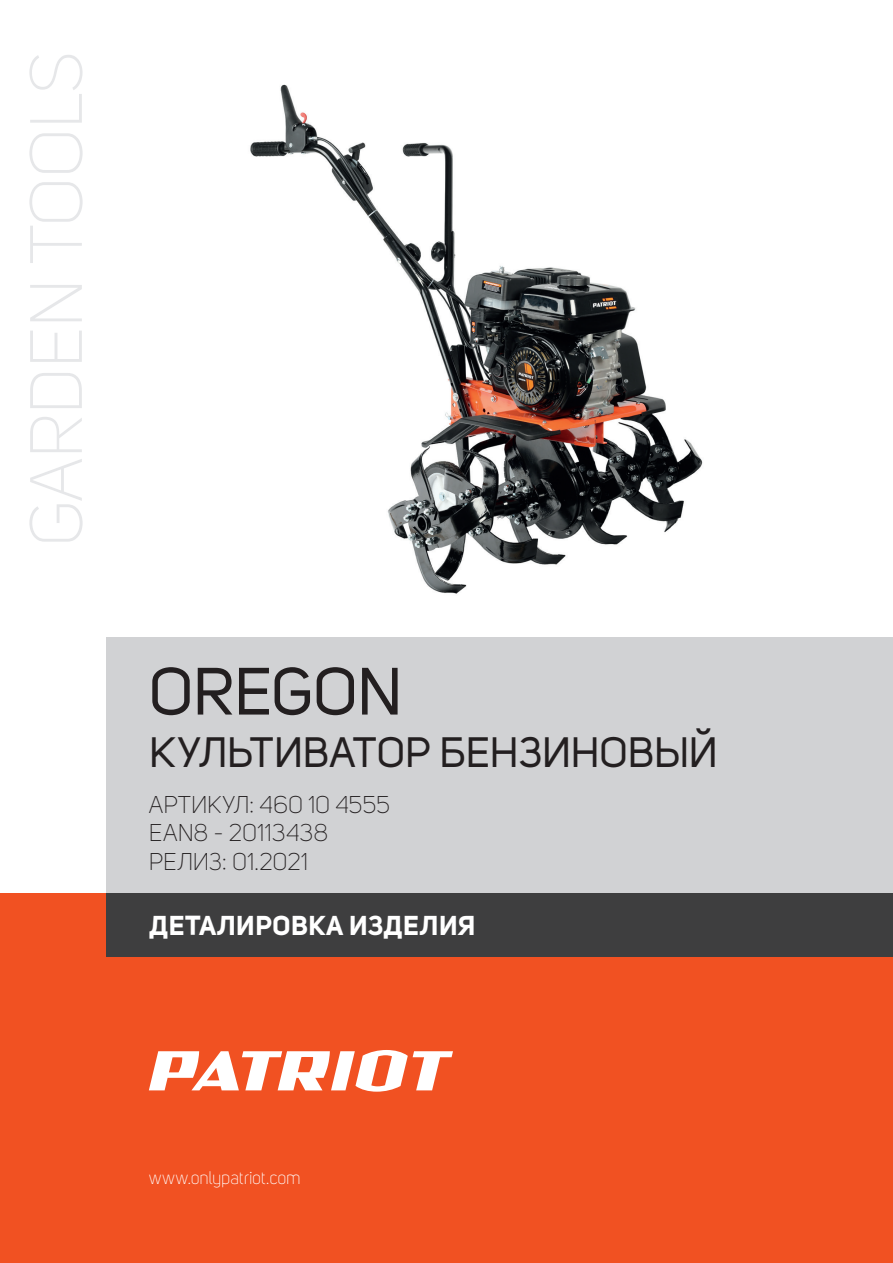
<style>
.page{position:relative;width:893px;height:1263px;background:#fff}
.page>*{position:absolute;margin:0;border:0;box-sizing:border-box;transform-origin:0 0}
.t1{font:300 73.05px "Uni Sans";letter-spacing:-.01em;color:#e6e7e9}
.t2{font:66px "Uni Sans";letter-spacing:-.005em;color:#231f20}
.t3{font:42px "Uni Sans";letter-spacing:-.005em;color:#231f20}
.t4{font:700 27px "Uni Sans";letter-spacing:.02em;color:#fff}
.t5{font:300 24px/28.8px "Uni Sans";letter-spacing:-.005em;color:#231f20}
.t6{font:300 18px "Uni Sans";letter-spacing:-.015em;color:#fff}
</style>
<div class="page">
<div style="left:0;top:893px;width:893px;height:370px;background:#f15122"></div>
<div style="left:106px;top:893px;width:787px;height:64px;background:#3e3e3f"></div>
<div style="left:106px;top:638px;width:787px;height:255px;background:#d1d2d4"></div>
<svg style="left:149px;top:1050px;width:304px;height:42px"></svg>
<img style="left:250px;top:84px;width:453px;height:510px">
<h1 class="t1" style="left:15px;top:547px;width:497px;rotate:-90deg">GARDEN TOOLS</h1>
<h2 class="t2" style="left:149px;top:653px;width:255px">OREGON</h2>
<h3 class="t3" style="left:149px;top:728px;width:570px">КУЛЬТИВАТОР БЕНЗИНОВЫЙ</h3>
<p class="t5" style="left:149px;top:790px;width:243px">АРТИКУЛ: 460 10 4555<br>EAN8 - 20113438<br>РЕЛИЗ: 01.2021</p>
<p class="t4" style="left:149px;top:909px;width:328px">ДЕТАЛИРОВКА ИЗДЕЛИЯ</p>
<p class="t6" style="left:149px;top:1167px;width:154px">www.onlypatriot.com</p>
</div>
